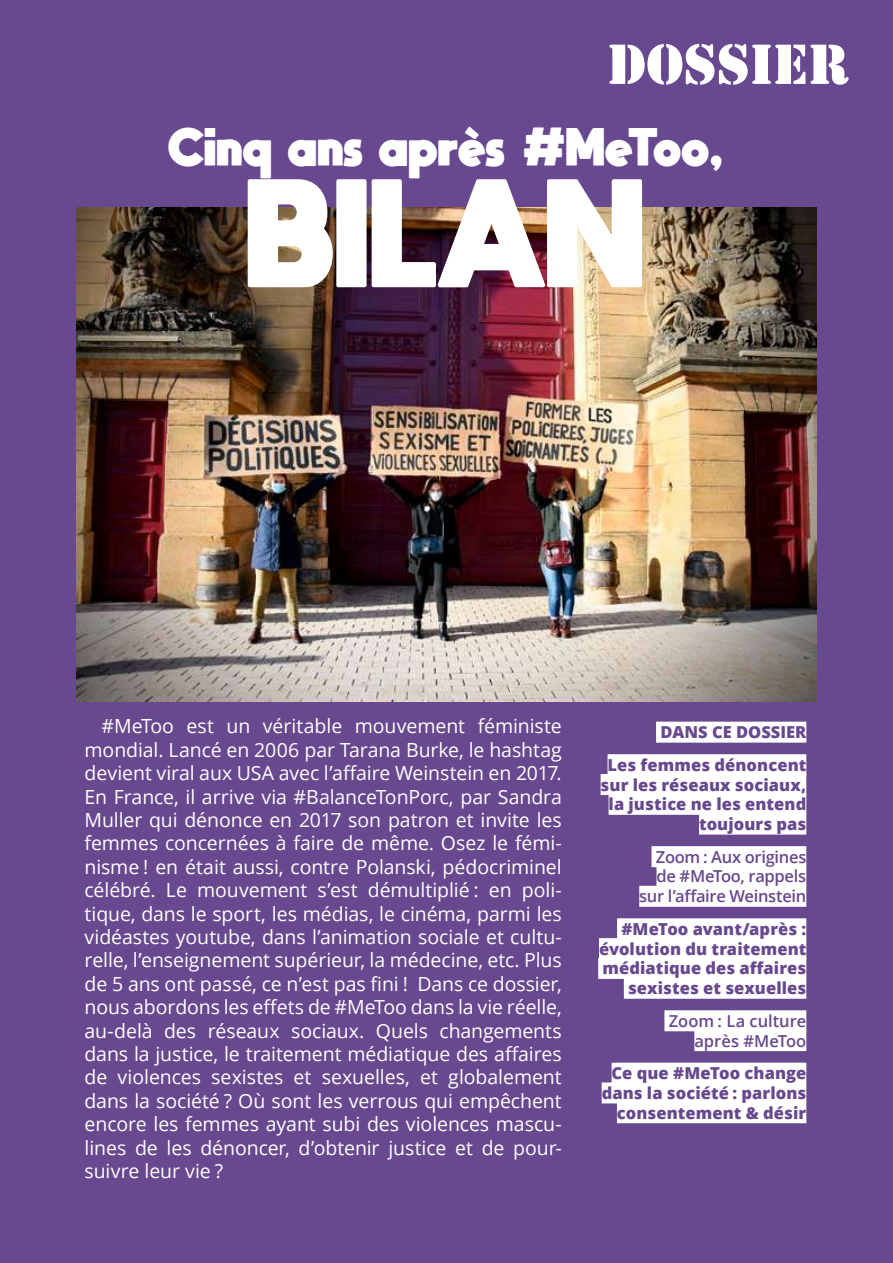
<style>
.page{position:relative;width:893px;height:1263px;background:#68488e}
.page>*{position:absolute;margin:0;border:0;box-sizing:border-box;transform-origin:0 0}
.t1{font:800 108px "moon get";letter-spacing:-.005em;color:#fff}
.t2{font:52.5px "Stencil Std";color:#fff}
.t3{font:800 37.5px "moon get";color:#fff}
.t4{font:19.5px/23.4px "Open Sans";letter-spacing:-.005em;color:#fff;text-align:justify}
.t5{font:800 16.5px/19.8px "Open Sans";letter-spacing:.005em;color:#68488e;text-align:right}
.t6{font:600 16.5px/19.8px "Open Sans";letter-spacing:-.015em;color:#68488e;text-align:right}
</style>
<div class="page">
<img style="left:76px;top:208px;width:741px;height:493px">
<div style="left:656px;top:722px;width:150px;height:21px;background:#fff"></div>
<div style="left:608px;top:754px;width:198px;height:21px;background:#fff"></div>
<div style="left:601px;top:774px;width:205px;height:21px;background:#fff"></div>
<div style="left:609px;top:794px;width:197px;height:21px;background:#fff"></div>
<div style="left:699px;top:814px;width:107px;height:21px;background:#fff"></div>
<div style="left:651px;top:846px;width:155px;height:21px;background:#fff"></div>
<div style="left:656px;top:866px;width:150px;height:21px;background:#fff"></div>
<div style="left:639px;top:886px;width:167px;height:21px;background:#fff"></div>
<div style="left:617px;top:918px;width:189px;height:21px;background:#fff"></div>
<div style="left:599px;top:938px;width:207px;height:21px;background:#fff"></div>
<div style="left:598px;top:958px;width:208px;height:21px;background:#fff"></div>
<div style="left:624px;top:978px;width:182px;height:21px;background:#fff"></div>
<div style="left:664px;top:1010px;width:142px;height:21px;background:#fff"></div>
<div style="left:694px;top:1030px;width:112px;height:21px;background:#fff"></div>
<div style="left:612px;top:1063px;width:194px;height:21px;background:#fff"></div>
<div style="left:602px;top:1082px;width:204px;height:21px;background:#fff"></div>
<div style="left:617px;top:1102px;width:189px;height:21px;background:#fff"></div>
<h2 class="t2" style="left:608px;top:30px;width:242px">DOSSIER</h2>
<h3 class="t3" style="left:169px;top:123px;width:557px">Cinq ans après #MeToo,</h3>
<h1 class="t1" style="left:248px;top:165px;width:399px">BILAN</h1>
<p class="t4" style="left:85px;top:714px;width:479px;text-indent:17px">#MeToo est un véritable mouvement féministe mondial. Lancé en 2006 par Tarana Burke, le hashtag devient viral aux USA avec l’affaire Weinstein en 2017.<br>En France, il arrive via #BalanceTonPorc, par Sandra Muller qui dénonce en 2017 son patron et invite les femmes concernées à faire de même. Osez le fémi&shy;nisme ! en était aussi, contre Polanski, pédocriminel célébré. Le mouvement s’est démultiplié : en poli&shy;tique, dans le sport, les médias, le cinéma, parmi les vidéastes youtube, dans l’animation sociale et cultu&shy;relle, l’enseignement supérieur, la médecine, etc. Plus de 5 ans ont passé, ce n’est pas fini ! Dans ce dossier, nous abordons les effets de #MeToo dans la vie réelle, au-delà des réseaux sociaux. Quels changements dans la justice, le traitement médiatique des affaires de violences sexistes et sexuelles, et globalement dans la société ? Où sont les verrous qui empêchent encore les femmes ayant subi des violences mascu&shy;lines de les dénoncer, d’obtenir justice et de pour&shy;suivre leur vie ?</p>
<p class="t5" style="left:608px;top:715px;width:200px;line-height:32.5px">DANS CE DOSSIER<br>Les femmes dénoncent</p>
<p class="t5" style="left:601px;top:774px;width:207px">sur les réseaux sociaux, la justice ne les entend toujours pas</p>
<p class="t6" style="left:639px;top:846px;width:169px">Zoom : Aux origines de #MeToo, rappels sur l’affaire Weinstein</p>
<p class="t5" style="left:599px;top:918px;width:209px">#MeToo avant/après : évolution du traitement médiatique des affaires sexistes et sexuelles</p>
<p class="t6" style="left:669px;top:1010px;width:139px">Zoom : La culture après #MeToo</p>
<p class="t5" style="left:602px;top:1062px;width:206px">Ce que #MeToo change dans la société : parlons consentement &amp; désir</p>
</div>
